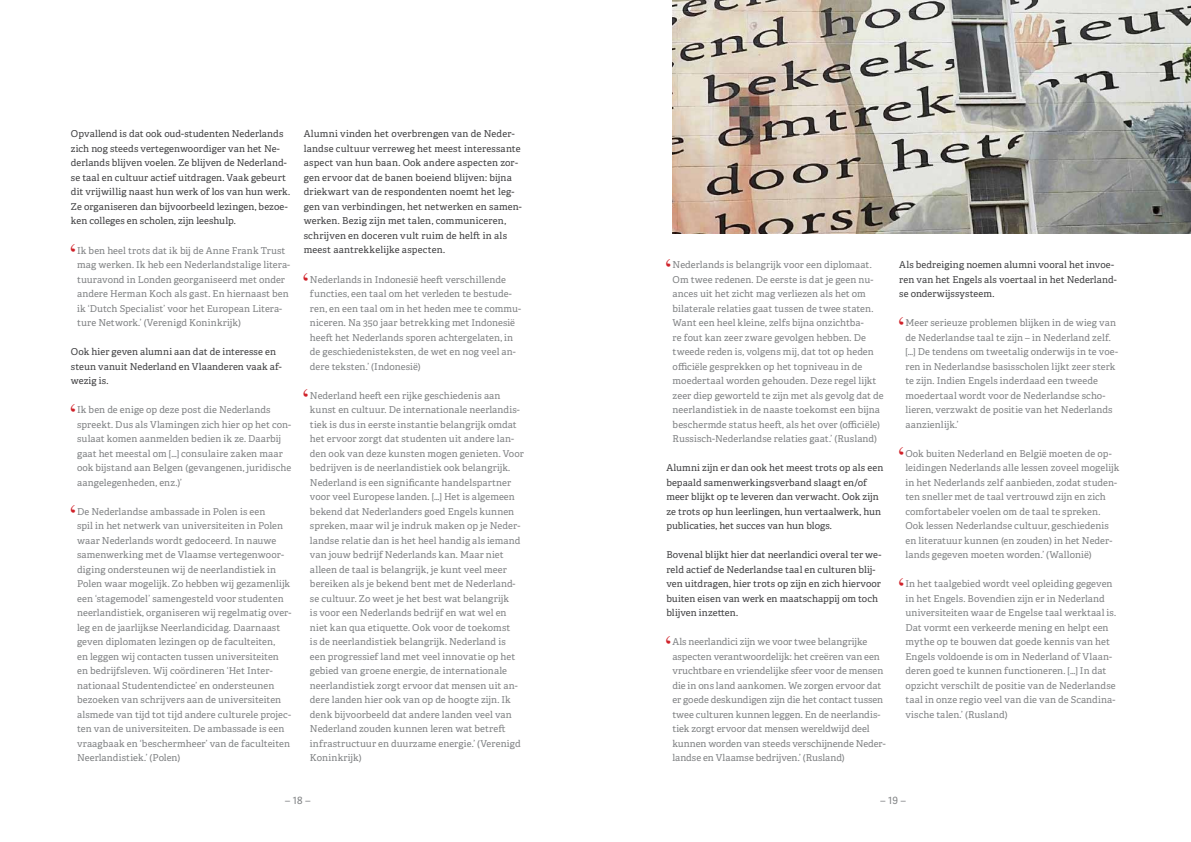
<style>
.page{position:relative;width:1191px;height:842px;background:#fff}
.page>*{position:absolute;margin:0;border:0;box-sizing:border-box;transform-origin:0 0}
.t1{font:29px "Times Ten";color:#d0222a}
.t2{font:10px "Adelle Sans";color:#808284}
.t3{font:9.5px/14.5px "Adelle PE";letter-spacing:.005em;color:#808284}
.t4{font:9.5px/14.5px "Adelle PE";letter-spacing:.01em;color:#404042}
</style>
<div class="page">
<img style="left:672px;top:0;width:519px;height:233px">
<p class="t4" style="left:71px;top:126px;width:221px">Opvallend is dat ook oud-studenten Nederlands zich nog steeds vertegenwoordiger van het Ne&shy;derlands blijven voelen. Ze blijven de Nederland&shy;se taal en cultuur actief uitdragen. Vaak gebeurt dit vrijwillig naast hun werk of los van hun werk.<br>Ze organiseren dan bijvoorbeeld lezingen, bezoe&shy;ken colleges en scholen, zijn leeshulp.</p>
<h1 class="t1" style="left:69px;top:237px;width:10px">‘</h1>
<p class="t3" style="left:77px;top:242px;width:214px">Ik ben heel trots dat ik bij de Anne Frank Trust mag werken. Ik heb een Nederlandstalige litera&shy;tuuravond in Londen georganiseerd met onder andere Herman Koch als gast. En hiernaast ben ik ‘Dutch Specialist’ voor het European Litera&shy;ture Network.’ (Verenigd Koninkrijk)</p>
<p class="t4" style="left:71px;top:344px;width:212px">Ook hier geven alumni aan dat de interesse en steun vanuit Nederland en Vlaanderen vaak af&shy;wezig is.</p>
<h1 class="t1" style="left:69px;top:396px;width:10px">‘</h1>
<p class="t3" style="left:77px;top:402px;width:216px">Ik ben de enige op deze post die Nederlands spreekt. Dus als Vlamingen zich hier op het con&shy;sulaat komen aanmelden bedien ik ze. Daarbij gaat het meestal om […] consulaire zaken maar ook bijstand aan Belgen (gevangenen, juridische aangelegenheden, enz.)’</p>
<h1 class="t1" style="left:69px;top:498px;width:10px">‘</h1>
<p class="t3" style="left:77px;top:503px;width:216px">De Nederlandse ambassade in Polen is een<br>spil in het netwerk van universiteiten in Polen waar Nederlands wordt gedoceerd. In nauwe samenwerking met de Vlaamse vertegenwoor&shy;diging ondersteunen wij de neerlandistiek in Polen waar mogelijk. Zo hebben wij gezamenlijk een ‘stagemodel’ samengesteld voor studenten neerlandistiek, organiseren wij regelmatig over&shy;leg en de jaarlijkse Neerlandicidag. Daarnaast geven diplomaten lezingen op de faculteiten,<br>en leggen wij contacten tussen universiteiten en bedrijfsleven. Wij coördineren ‘Het Inter&shy;nationaal Studentendictee’ en ondersteunen bezoeken van schrijvers aan de universiteiten alsmede van tijd tot tijd andere culturele projec&shy;ten van de universiteiten. De ambassade is een vraagbaak en ‘beschermheer’ van de faculteiten Neerlandistiek.’ (Polen)</p>
<p class="t4" style="left:304px;top:126px;width:220px">Alumni vinden het overbrengen van de Neder&shy;landse cultuur verreweg het meest interessante aspect van hun baan. Ook andere aspecten zor&shy;gen ervoor dat de banen boeiend blijven: bijna driekwart van de respondenten noemt het leg&shy;gen van verbindingen, het netwerken en samen&shy;werken. Bezig zijn met talen, communiceren, schrijven en doceren vult ruim de helft in als meest aantrekkelijke aspecten.</p>
<h1 class="t1" style="left:302px;top:266px;width:10px">‘</h1>
<p class="t3" style="left:310px;top:271px;width:212px">Nederlands in Indonesië heeft verschillende functies, een taal om het verleden te bestude&shy;ren, en een taal om in het heden mee te commu&shy;niceren. Na 350 jaar betrekking met Indonesië heeft het Nederlands sporen achtergelaten, in de geschiedenisteksten, de wet en nog veel an&shy;dere teksten.’ (Indonesië)</p>
<h1 class="t1" style="left:302px;top:382px;width:10px">‘</h1>
<p class="t3" style="left:310px;top:387px;width:215px">Nederland heeft een rijke geschiedenis aan kunst en cultuur. De internationale neerlandis&shy;tiek is dus in eerste instantie belangrijk omdat het ervoor zorgt dat studenten uit andere lan&shy;den ook van deze kunsten mogen genieten. Voor bedrijven is de neerlandistiek ook belangrijk.<br>Nederland is een significante handelspartner voor veel Europese landen. […] Het is algemeen bekend dat Nederlanders goed Engels kunnen spreken, maar wil je indruk maken op je Neder&shy;landse relatie dan is het heel handig als iemand van jouw bedrijf Nederlands kan. Maar niet alleen de taal is belangrijk, je kunt veel meer bereiken als je bekend bent met de Nederland&shy;se cultuur. Zo weet je het best wat belangrijk<br>is voor een Nederlands bedrijf en wat wel en niet kan qua etiquette. Ook voor de toekomst<br>is de neerlandistiek belangrijk. Nederland is een progressief land met veel innovatie op het gebied van groene energie, de internationale neerlandistiek zorgt ervoor dat mensen uit an&shy;dere landen hier ook van op de hoogte zijn. Ik denk bijvoorbeeld dat andere landen veel van Nederland zouden kunnen leren wat betreft infrastructuur en duurzame energie.’ (Verenigd Koninkrijk)</p>
<h1 class="t1" style="left:664px;top:251px;width:10px">‘</h1>
<p class="t3" style="left:672px;top:257px;width:213px">Nederlands is belangrijk voor een diplomaat.<br>Om twee redenen. De eerste is dat je geen nu&shy;ances uit het zicht mag verliezen als het om bilaterale relaties gaat tussen de twee staten.<br>Want een heel kleine, zelfs bijna onzichtba-<br>re fout kan zeer zware gevolgen hebben. De tweede reden is, volgens mij, dat tot op heden officiële gesprekken op het topniveau in de moedertaal worden gehouden. Deze regel lijkt zeer diep geworteld te zijn met als gevolg dat de neerlandistiek in de naaste toekomst een bijna beschermde status heeft, als het over (officiële)<br>Russisch-Nederlandse relaties gaat.’ (Rusland)</p>
<p class="t4" style="left:666px;top:460px;width:218px">Alumni zijn er dan ook het meest trots op als een bepaald samenwerkingsverband slaagt en/of meer blijkt op te leveren dan verwacht. Ook zijn ze trots op hun leerlingen, hun vertaalwerk, hun publicaties, het succes van hun blogs.</p>
<p class="t4" style="left:666px;top:547px;width:216px">Bovenal blijkt hier dat neerlandici overal ter we&shy;reld actief de Nederlandse taal en culturen blij&shy;ven uitdragen, hier trots op zijn en zich hiervoor buiten eisen van werk en maatschappij om toch blijven inzetten.</p>
<h1 class="t1" style="left:664px;top:628px;width:10px">‘</h1>
<p class="t3" style="left:672px;top:634px;width:215px">Als neerlandici zijn we voor twee belangrijke aspecten verantwoordelijk: het creëren van een vruchtbare en vriendelijke sfeer voor de mensen die in ons land aankomen. We zorgen ervoor dat er goede deskundigen zijn die het contact tussen twee culturen kunnen leggen. En de neerlandis&shy;tiek zorgt ervoor dat mensen wereldwijd deel kunnen worden van steeds verschijnende Neder&shy;landse en Vlaamse bedrijven.’ (Rusland)</p>
<p class="t4" style="left:899px;top:257px;width:219px">Als bedreiging noemen alumni vooral het invoe&shy;ren van het Engels als voertaal in het Nederland&shy;se onderwijssysteem.</p>
<h1 class="t1" style="left:897px;top:309px;width:10px">‘</h1>
<p class="t3" style="left:905px;top:315px;width:214px">Meer serieuze problemen blijken in de wieg van de Nederlandse taal te zijn – in Nederland zelf. […] De tendens om tweetalig onderwijs in te voe&shy;ren in Nederlandse basisscholen lijkt zeer sterk te zijn. Indien Engels inderdaad een tweede moedertaal wordt voor de Nederlandse scho&shy;lieren, verzwakt de positie van het Nederlands aanzienlijk.’</p>
<h1 class="t1" style="left:897px;top:440px;width:10px">‘</h1>
<p class="t3" style="left:905px;top:445px;width:215px">Ook buiten Nederland en België moeten de op&shy;leidingen Nederlands alle lessen zoveel mogelijk in het Nederlands zelf aanbieden, zodat studen&shy;ten sneller met de taal vertrouwd zijn en zich comfortabeler voelen om de taal te spreken.<br>Ook lessen Nederlandse cultuur, geschiedenis en literatuur kunnen (en zouden) in het Neder&shy;lands gegeven moeten worden.’ (Wallonië)</p>
<h1 class="t1" style="left:897px;top:570px;width:10px">‘</h1>
<p class="t3" style="left:905px;top:576px;width:212px">In het taalgebied wordt veel opleiding gegeven in het Engels. Bovendien zijn er in Nederland universiteiten waar de Engelse taal werktaal is.<br>Dat vormt een verkeerde mening en helpt een mythe op te bouwen dat goede kennis van het Engels voldoende is om in Nederland of Vlaan&shy;deren goed te kunnen functioneren. […] In dat opzicht verschilt de positie van de Nederlandse taal in onze regio veel van die van de Scandina&shy;vische talen.’ (Rusland)</p>
<p class="t2" style="left:285px;top:793px;width:27px">– 18 –</p>
<p class="t2" style="left:880px;top:793px;width:27px">– 19 –</p>
</div>
